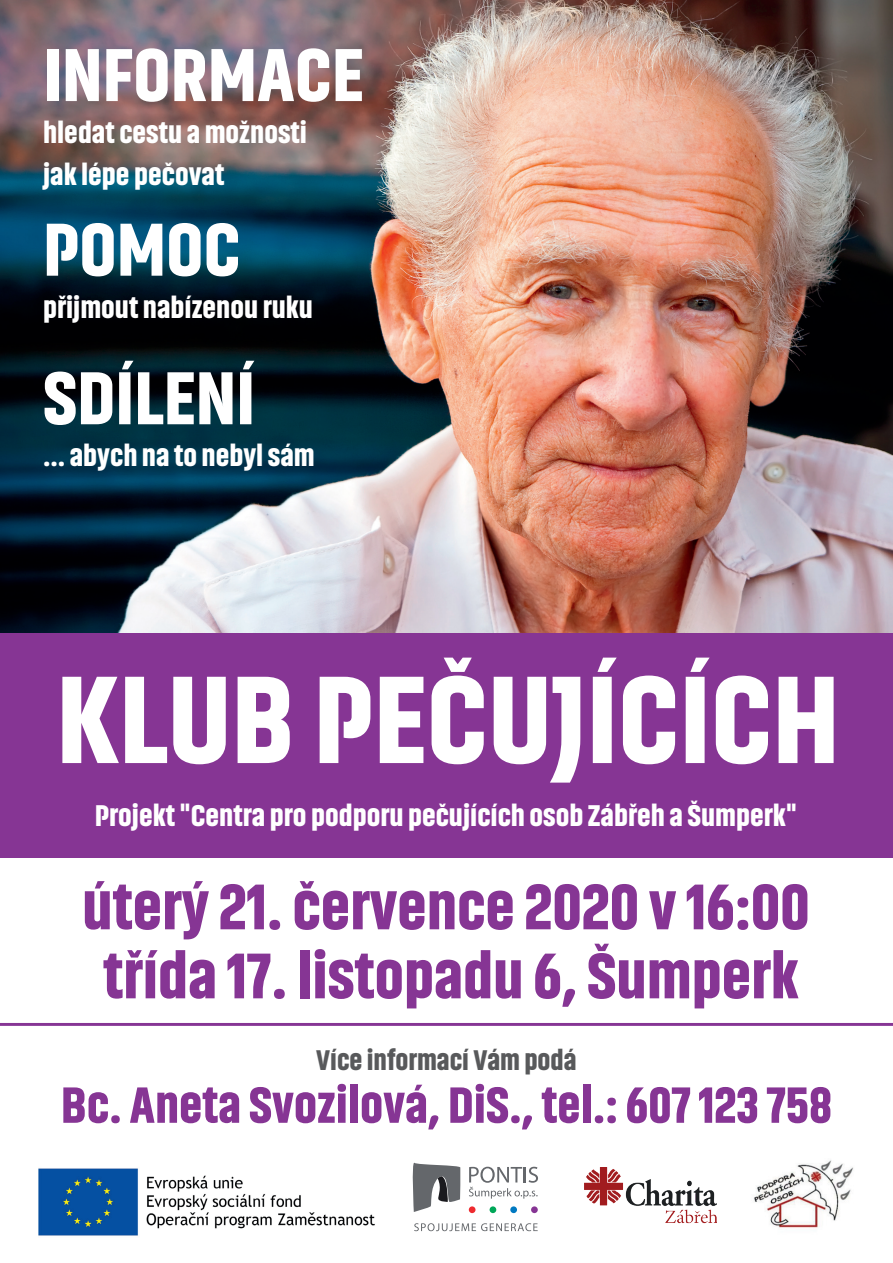
<style>
.page{position:relative;width:893px;height:1263px;background:#fff}
.page>*{position:absolute;margin:0;border:0;box-sizing:border-box;transform-origin:0 0}
.t1{font:900 124.5px "Akhand";color:#fff}
.t2{font:900 75px "Akhand";color:#fff}
.t3{font:900 64.5px/69px "Akhand";color:#863594;text-align:center}
.t4{font:900 51px "Akhand";color:#863594}
.t5{font:900 30px/42px "Akhand";color:#fff}
.t6{font:900 28.5px "Akhand";color:#58595b}
</style>
<div class="page">
<img style="left:0;top:0;width:893px;height:633px">
<svg style="left:0;top:1023px;width:893px;height:3px;background:#8a3c98"></svg>
<div style="left:0;top:633px;width:893px;height:224px;background:#863594"></div>
<svg style="left:469px;top:1167px;width:69px;height:31px"></svg>
<svg style="left:414px;top:1223px;width:124px;height:8px"></svg>
<div style="left:469px;top:1206px;width:6px;height:7px;background:#ee2a2f;border-radius:50%"></div>
<div style="left:490px;top:1206px;width:6px;height:7px;background:#00a758;border-radius:50%"></div>
<div style="left:510px;top:1206px;width:7px;height:7px;background:#0079c1;border-radius:50%"></div>
<div style="left:531px;top:1206px;width:7px;height:7px;background:#863594;border-radius:50%"></div>
<svg style="left:412px;top:1162px;width:49px;height:50px"></svg>
<img style="left:38px;top:1168px;width:337px;height:68px">
<img style="left:585px;top:1167px;width:132px;height:57px">
<img style="left:754px;top:1160px;width:100px;height:68px">
<h2 class="t2" style="left:43px;top:34px;width:322px">INFORMACE</h2>
<p class="t5" style="left:43px;top:112px;width:265px">hledat cestu a možnosti jak lépe pečovat</p>
<h2 class="t2" style="left:43px;top:209px;width:199px">POMOC</h2>
<p class="t5" style="left:43px;top:286px;width:271px">přijmout nabízenou ruku</p>
<h2 class="t2" style="left:43px;top:357px;width:214px">SDÍLENÍ</h2>
<p class="t5" style="left:43px;top:435px;width:273px">... abych na to nebyl sám</p>
<h1 class="t1" style="left:56px;top:652px;width:785px">KLUB PEČUJÍCÍCH</h1>
<p class="t5" style="left:95px;top:794px;width:704px">Projekt "Centra pro podporu pečujících osob Zábřeh a Šumperk"</p>
<h3 class="t3" style="left:82px;top:873px;width:729px">úterý 21. července 2020 v 16:00 třída 17. listopadu 6, Šumperk</h3>
<p class="t6" style="left:316px;top:1045px;width:262px">Více informací Vám podá</p>
<h3 class="t4" style="left:61px;top:1077px;width:773px">Bc. Aneta Svozilová, DiS., tel.: 607 123 758</h3>
</div>
